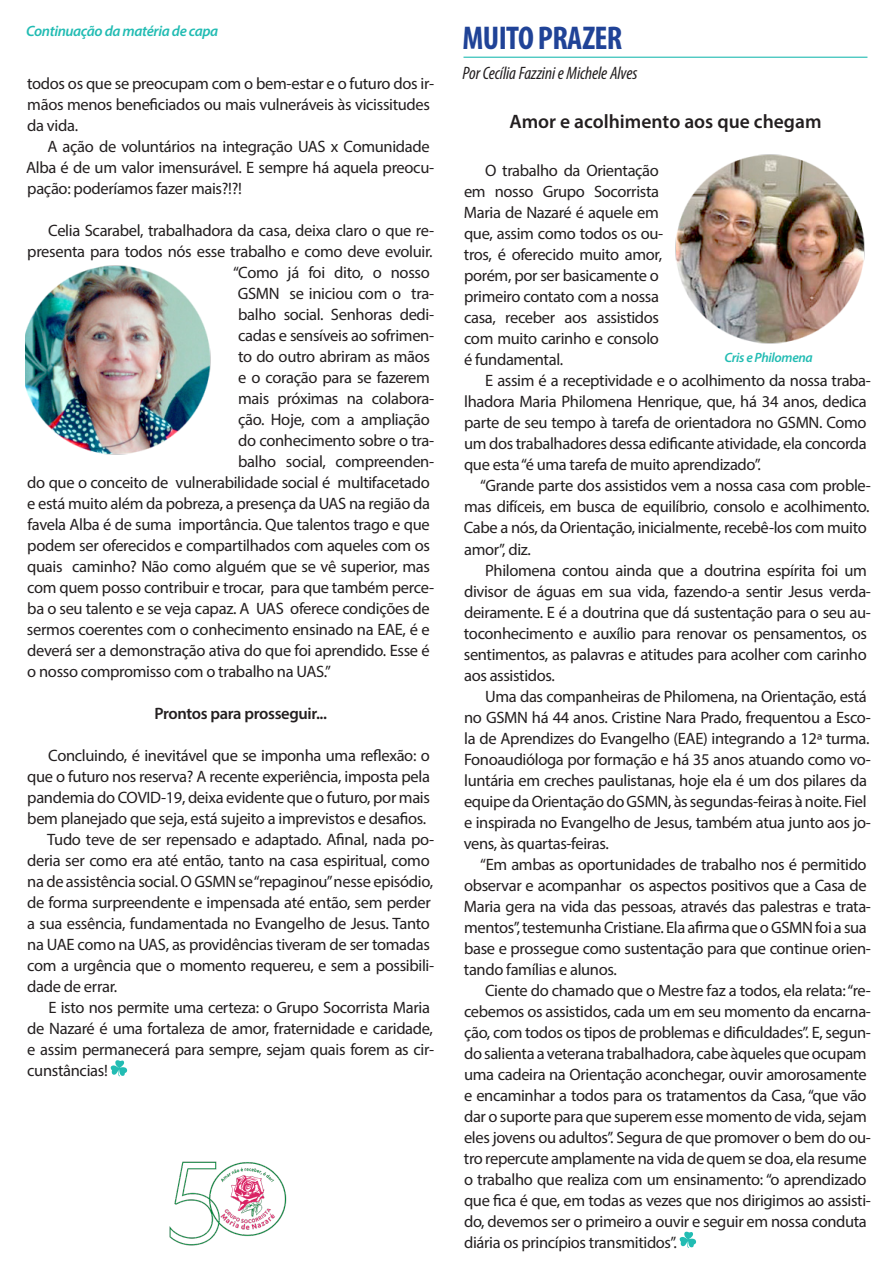
<style>
.page{position:relative;width:893px;height:1276px;background:#fff}
.page>*{position:absolute;margin:0;border:0;box-sizing:border-box;transform-origin:0 0}
.texto{font:700 condensed 33px "Myriad Pro";letter-spacing:-.02em;color:#204397}
.texto-2{font:600 19.5px "Myriad Pro";color:#231f20}
.texto-3{font:italic condensed 18px "Myriad Pro";letter-spacing:-.005em;color:#231f20}
.texto-4{font:16.5px/21px "Myriad Pro";letter-spacing:-.02em;color:#231f20}
.texto-5{font:600 16.5px "Myriad Pro";letter-spacing:-.02em;color:#231f20}
.t1{font:italic 600 15px "Myriad Pro";letter-spacing:-.025em;color:#22bcb3}
.texto-6{font:italic 600 13.5px "Myriad Pro";letter-spacing:-.025em;color:#22bcb3}
</style>
<div class="page">
<svg style="left:111px;top:1060px;width:16px;height:16px"></svg>
<img style="left:26px;top:265px;width:185px;height:190px">
<img style="left:169px;top:1161px;width:118px;height:85px">
<svg style="left:680px;top:1231px;width:16px;height:16px"></svg>
<hr style="left:463px;top:57px;width:404px;height:1px;background:#22bcb3">
<img style="left:675px;top:154px;width:190px;height:190px">
<p class="t1" style="left:26px;top:21px;width:194px">Continuação da matéria de capa</p>
<p class="texto-4" style="left:27px;top:73px;width:409px">todos os que se preocupam com o bem-estar e o futuro dos ir&shy;mãos menos beneficiados ou mais vulneráveis às vicissitudes da vida.</p>
<p class="texto-4" style="left:26px;top:136px;width:410px;text-indent:21px">A ação de voluntários na integração UAS x Comunidade<br>Alba é de um valor imensurável. E sempre há aquela preocu&shy;pação: poderíamos fazer mais?!?!</p>
<p class="texto-4" style="left:48px;top:220px;width:387px">Celia Scarabel, trabalhadora da casa, deixa claro o que re-</p>
<p class="texto-4" style="left:27px;top:241px;width:407px">presenta para todos nós esse trabalho e como deve evoluir.</p>
<p class="texto-4" style="left:233px;top:262px;width:198px">“Como já foi dito, o nosso</p>
<p class="texto-4" style="left:238px;top:283px;width:198px">GSMN se iniciou com o tra-</p>
<p class="texto-4" style="left:238px;top:304px;width:197px">balho social. Senhoras dedi-</p>
<p class="texto-4" style="left:238px;top:325px;width:198px">cadas e sensíveis ao sofrimen-</p>
<p class="texto-4" style="left:238px;top:346px;width:194px">to do outro abriram as mãos</p>
<p class="texto-4" style="left:238px;top:367px;width:193px">e o coração para se fazerem</p>
<p class="texto-4" style="left:238px;top:388px;width:197px">mais próximas na colabora-</p>
<p class="texto-4" style="left:238px;top:409px;width:193px">ção. Hoje, com a ampliação</p>
<p class="texto-4" style="left:238px;top:430px;width:198px">do conhecimento sobre o tra-</p>
<p class="texto-4" style="left:238px;top:451px;width:197px">balho social, compreenden-</p>
<p class="texto-4" style="left:27px;top:472px;width:404px">do que o conceito de vulnerabilidade social é multifacetado</p>
<p class="texto-4" style="left:27px;top:493px;width:404px">e está muito além da pobreza, a presença da UAS na região da</p>
<p class="texto-4" style="left:27px;top:514px;width:404px">favela Alba é de suma importância. Que talentos trago e que</p>
<p class="texto-4" style="left:27px;top:535px;width:404px">podem ser oferecidos e compartilhados com aqueles com os</p>
<p class="texto-4" style="left:27px;top:556px;width:404px">quais caminho? Não como alguém que se vê superior, mas</p>
<p class="texto-4" style="left:27px;top:577px;width:408px">com quem posso contribuir e trocar, para que também perce-</p>
<p class="texto-4" style="left:27px;top:598px;width:404px">ba o seu talento e se veja capaz. A UAS oferece condições de</p>
<p class="texto-4" style="left:27px;top:619px;width:404px">sermos coerentes com o conhecimento ensinado na EAE, é e</p>
<p class="texto-4" style="left:27px;top:640px;width:404px">deverá ser a demonstração ativa do que foi aprendido. Esse é</p>
<p class="texto-4" style="left:27px;top:661px;width:305px">o nosso compromisso com o trabalho na UAS.”</p>
<p class="texto-5" style="left:154px;top:703px;width:174px">Prontos para prosseguir...</p>
<p class="texto-4" style="left:27px;top:745px;width:404px;text-align:justify;text-indent:21px">Concluindo, é inevitável que se imponha uma reflexão: o que o futuro nos reserva? A recente experiência, imposta pela pandemia do COVID-19, deixa evidente que o futuro, por mais bem planejado que seja, está sujeito a imprevistos e desafios.</p>
<p class="texto-4" style="left:27px;top:829px;width:408px;text-indent:20px">Tudo teve de ser repensado e adaptado. Afinal, nada po&shy;deria ser como era até então, tanto na casa espiritual, como na de assistência social. O GSMN se “repaginou” nesse episódio, de forma surpreendente e impensada até então, sem perder a sua essência, fundamentada no Evangelho de Jesus. Tanto na UAE como na UAS, as providências tiveram de ser tomadas com a urgência que o momento requereu, e sem a possibili&shy;dade de errar.</p>
<p class="texto-4" style="left:27px;top:997px;width:408px;text-indent:21px">E isto nos permite uma certeza: o Grupo Socorrista Maria de Nazaré é uma fortaleza de amor, fraternidade e caridade, e assim permanecerá para sempre, sejam quais forem as cir&shy;cunstâncias!</p>
<p class="texto" style="left:463px;top:17px;width:161px">MUITO PRAZER</p>
<p class="texto-3" style="left:463px;top:62px;width:176px">Por Cecília Fazzini e Michele Alves</p>
<p class="texto-2" style="left:509px;top:109px;width:314px">Amor e acolhimento aos que chegam</p>
<p class="texto-4" style="left:464px;top:160px;width:201px;text-indent:21px">O trabalho da Orientação em nosso Grupo Socorrista<br>Maria de Nazaré é aquele em que, assim como todos os ou&shy;tros, é oferecido muito amor, porém, por ser basicamente o primeiro contato com a nossa casa, receber aos assistidos com muito carinho e consolo é fundamental.</p>
<p class="texto-4" style="left:464px;top:370px;width:408px;text-indent:21px">E assim é a receptividade e o acolhimento da nossa traba&shy;lhadora Maria Philomena Henrique, que, há 34 anos, dedica parte de seu tempo à tarefa de orientadora no GSMN. Como um dos trabalhadores dessa edificante atividade, ela concorda que esta “é uma tarefa de muito aprendizado”.</p>
<p class="texto-4" style="left:464px;top:475px;width:409px;text-indent:16px">“Grande parte dos assistidos vem a nossa casa com proble&shy;mas difíceis, em busca de equilíbrio, consolo e acolhimento.<br>Cabe a nós, da Orientação, inicialmente, recebê-los com muito amor”, diz.</p>
<p class="texto-4" style="left:464px;top:559px;width:409px;text-indent:21px">Philomena contou ainda que a doutrina espírita foi um divisor de águas em sua vida, fazendo-a sentir Jesus verda&shy;deiramente. E é a doutrina que dá sustentação para o seu au&shy;toconhecimento e auxílio para renovar os pensamentos, os sentimentos, as palavras e atitudes para acolher com carinho aos assistidos.</p>
<p class="texto-4" style="left:464px;top:685px;width:409px;text-indent:21px">Uma das companheiras de Philomena, na Orientação, está no GSMN há 44 anos. Cristine Nara Prado, frequentou a Esco&shy;la de Aprendizes do Evangelho (EAE) integrando a 12ª turma.<br>Fonoaudióloga por formação e há 35 anos atuando como vo&shy;luntária em creches paulistanas, hoje ela é um dos pilares da equipe da Orientação do GSMN, às segundas-feiras à noite. Fiel e inspirada no Evangelho de Jesus, também atua junto aos jo&shy;vens, às quartas-feiras.</p>
<p class="texto-4" style="left:464px;top:853px;width:409px;text-indent:16px">“Em ambas as oportunidades de trabalho nos é permitido observar e acompanhar os aspectos positivos que a Casa de Maria gera na vida das pessoas, através das palestras e trata&shy;mentos”, testemunha Cristiane. Ela afirma que o GSMN foi a sua base e prossegue como sustentação para que continue orien&shy;tando famílias e alunos.</p>
<p class="texto-4" style="left:464px;top:979px;width:409px;text-indent:21px">Ciente do chamado que o Mestre faz a todos, ela relata: “re&shy;cebemos os assistidos, cada um em seu momento da encarna&shy;ção, com todos os tipos de problemas e dificuldades”. E, segun&shy;do salienta a veterana trabalhadora, cabe àqueles que ocupam uma cadeira na Orientação aconchegar, ouvir amorosamente e encaminhar a todos para os tratamentos da Casa, “que vão dar o suporte para que superem esse momento de vida, sejam eles jovens ou adultos”. Segura de que promover o bem do ou&shy;tro repercute amplamente na vida de quem se doa, ela resume o trabalho que realiza com um ensinamento: “o aprendizado que fica é que, em todas as vezes que nos dirigimos ao assisti&shy;do, devemos ser o primeiro a ouvir e seguir em nossa conduta diária os princípios transmitidos”.</p>
<p class="texto-6" style="left:724px;top:348px;width:90px">Cris e Philomena</p>
</div>
